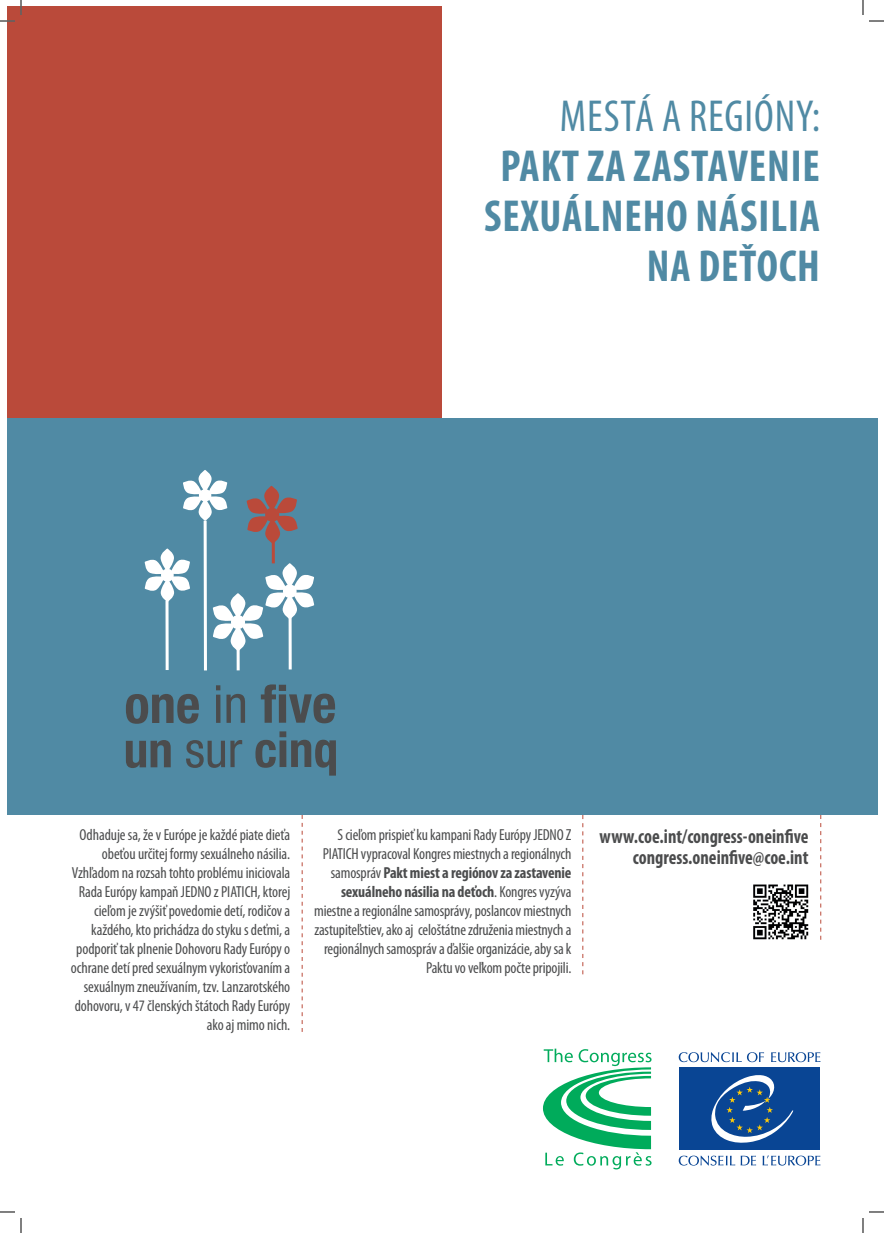
<style>
.page{position:relative;width:884px;height:1233px;background:#fff}
.page>*{position:absolute;margin:0;border:0;box-sizing:border-box;transform-origin:0 0}
.t1{font:700 condensed 45px/50px "Myriad Pro";letter-spacing:.02em;color:#508aa4;text-align:right}
.t2{font:condensed 45px "Myriad Pro";letter-spacing:.02em;color:#508aa4}
.t3{font:700 condensed 20px/21px "Myriad Pro";color:#4b4c4d;text-align:right;scale:.92 1}
.t4{font:condensed 16px/19px "Myriad Pro";letter-spacing:-.01em;color:#4b4c4d;text-align:right}
.s1{font-weight:700}
</style>
<div class="page">
<svg style="left:543px;top:1048px;width:108px;height:121px"></svg>
<svg style="left:771px;top:1052px;width:49px;height:10px"></svg>
<svg style="left:679px;top:1052px;width:85px;height:10px"></svg>
<svg style="left:763px;top:1155px;width:57px;height:10px"></svg>
<svg style="left:741px;top:1155px;width:15px;height:10px"></svg>
<svg style="left:679px;top:1155px;width:56px;height:10px"></svg>
<div style="left:679px;top:1067px;width:141px;height:83px;background:#094594"></div>
<svg style="left:711px;top:1075px;width:83px;height:68px"></svg>
<svg style="left:302px;top:815px;width:1px;height:217px"></svg>
<svg style="left:582px;top:815px;width:1px;height:159px"></svg>
<svg style="left:820px;top:815px;width:1px;height:124px"></svg>
<img style="left:753px;top:884px;width:56px;height:56px">
<div style="left:7px;top:418px;width:870px;height:397px;background:#508aa4"></div>
<div style="left:7px;top:7px;width:434px;height:411px;background:#ba4a3a"></div>
<svg style="left:126px;top:694px;width:73px;height:30px"></svg>
<svg style="left:216px;top:685px;width:4px;height:38px"></svg>
<svg style="left:226px;top:694px;width:19px;height:29px"></svg>
<svg style="left:261px;top:684px;width:74px;height:39px"></svg>
<svg style="left:126px;top:740px;width:45px;height:28px"></svg>
<svg style="left:186px;top:740px;width:56px;height:28px"></svg>
<svg style="left:255px;top:731px;width:81px;height:44px"></svg>
<svg style="left:145px;top:470px;width:169px;height:201px"></svg>
<hr style="left:272px;top:541px;width:3px;height:22px;background:#ba4a3a">
<svg style="left:0;top:1211px;width:15px;height:1px"></svg>
<svg style="left:869px;top:1211px;width:15px;height:1px"></svg>
<svg style="left:0;top:0;width:22px;height:22px"></svg>
<svg style="left:20px;top:1218px;width:2px;height:15px"></svg>
<svg style="left:862px;top:0;width:22px;height:22px"></svg>
<svg style="left:862px;top:1218px;width:2px;height:15px"></svg>
<h1 class="t2" style="left:560px;top:89px;width:262px">MESTÁ A REGIÓNY:</h1>
<h1 class="t1" style="left:484px;top:140px;width:337px">PAKT ZA ZASTAVENIE<br>SEXUÁLNEHO NÁSILIA<br>NA DEŤOCH</h1>
<p class="t4" style="left:71px;top:824px;width:221px">Odhaduje sa, že v Európe je každé piate dieťa obeťou určitej formy sexuálneho násilia.<br>Vzhľadom na rozsah tohto problému iniciovala Rada Európy kampaň JEDNO z PIATICH, ktorej cieľom je zvýšiť povedomie detí, rodičov a každého, kto prichádza do styku s deťmi, a podporiť tak plnenie Dohovoru Rady Európy o ochrane detí pred sexuálnym vykorisťovaním a sexuálnym zneužívaním, tzv. Lanzarotského dohovoru, v 47 členských štátoch Rady Európy ako aj mimo nich.</p>
<p class="t3" style="left:600px;top:825px;width:228px">www.coe.int/congress-oneinfive congress.oneinfive@coe.int</p>
<p class="t4" style="left:314px;top:824px;width:259px">S cieľom prispieť ku kampani Rady Európy JEDNO Z PIATICH vypracoval Kongres miestnych a regionálnych samospráv <span class="s1">Pakt miest a regiónov za zastavenie sexuálneho násilia na deťoch</span>. Kongres vyzýva miestne a regionálne samosprávy, poslancov miestnych zastupiteľstiev, ako aj celoštátne združenia miestnych a regionálnych samospráv a ďalšie organizácie, aby sa k Paktu vo veľkom počte pripojili.</p>
</div>
